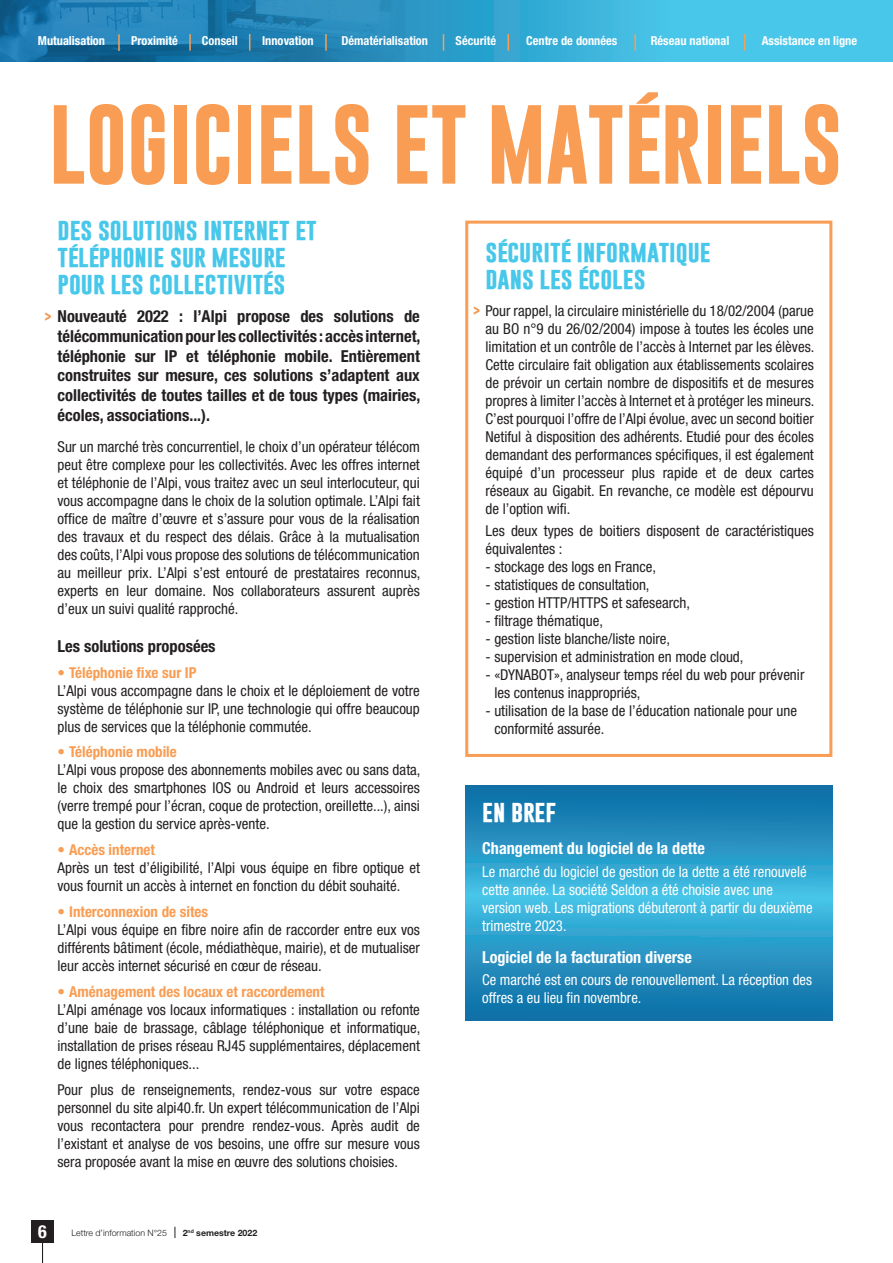
<style>
.page{position:relative;width:893px;height:1263px;background:#fff}
.page>*{position:absolute;margin:0;border:0;box-sizing:border-box;transform-origin:0 0}
.t1{font:700 80.25px "Gobold";color:#f89d53}
.t2{font:700 22.5px/27px "Gobold";color:#47c7ea}
.t3{font:700 22.5px "Gobold";color:#fff}
.t4{font:700 condensed 18px "Helvetica Neue LT Std";color:#fff}
.t5{font:700 condensed 16.5px/19.8px "Helvetica Neue LT Std";color:#231f20;text-align:justify}
.t6{font:700 condensed 16.5px "Helvetica Neue LT Std";color:#fff}
.t7{font:condensed 15px/18px "Helvetica Neue LT Std";color:#231f20}
.t8{font:condensed 15px/18px "Helvetica Neue LT Std";color:#fff}
.t9{font:700 13.5px "Gobold";color:#f09852}
.t10{font:700 condensed 12.3px "Helvetica Neue LT Std";color:#fff}
.t11{font:300 8.85px "Helvetica Neue LT Std";color:#231f20}
.t12{font:700 8.85px "Helvetica Neue LT Std";color:#231f20}
.s1{font-weight:300;font-stretch:normal;color:#f89d53}
.s2{font-weight:700;color:#f89d53}
</style>
<div class="page">
<svg style="left:405px;top:0;width:488px;height:62px;background:#3eb8de"></svg>
<img style="left:0;top:0;width:405px;height:62px">
<svg style="left:118px;top:34px;width:2px;height:17px"></svg>
<svg style="left:189px;top:34px;width:2px;height:17px"></svg>
<svg style="left:249px;top:34px;width:1px;height:17px"></svg>
<svg style="left:325px;top:34px;width:2px;height:17px"></svg>
<svg style="left:443px;top:34px;width:1px;height:17px"></svg>
<svg style="left:507px;top:34px;width:2px;height:17px"></svg>
<svg style="left:634px;top:34px;width:2px;height:17px"></svg>
<svg style="left:744px;top:34px;width:1px;height:17px"></svg>
<svg style="left:465px;top:785px;width:367px;height:235px;background:#2694c3"></svg>
<div style="left:465px;top:221px;width:367px;height:536px;border:3px solid #f89d53"></div>
<svg style="left:42px;top:1243px;width:1px;height:20px"></svg>
<div style="left:31px;top:1220px;width:23px;height:23px;background:#231f20"></div>
<p class="t10" style="left:38px;top:33px;width:69px">Mutualisation</p>
<p class="t10" style="left:131px;top:33px;width:48px">Proximité</p>
<p class="t10" style="left:202px;top:33px;width:37px">Conseil</p>
<p class="t10" style="left:262px;top:33px;width:53px">Innovation</p>
<p class="t10" style="left:341px;top:33px;width:88px">Dématérialisation</p>
<p class="t10" style="left:456px;top:33px;width:42px">Sécurité</p>
<p class="t10" style="left:526px;top:33px;width:93px">Centre de données</p>
<p class="t10" style="left:651px;top:33px;width:80px">Réseau national</p>
<p class="t10" style="left:762px;top:33px;width:97px">Assistance en ligne</p>
<h1 class="t1" style="left:49px;top:92px;width:795px">LOGICIELS ET MATÉRIELS</h1>
<h2 class="t2" style="left:58px;top:216px;width:261px">des solutions internet et téléphonie sur mesure pour les collectivités</h2>
<p class="t5" style="left:58px;top:306px;width:364px">Nouveauté 2022 : l’Alpi propose des solutions de télécommunication pour les collectivités : accès internet, téléphonie sur IP et téléphonie mobile. Entièrement construites sur mesure, ces solutions s’adaptent aux collectivités de toutes tailles et de tous types (mairies, écoles, associations...).</p>
<p class="t7" style="left:58px;top:437px;width:364px;text-align:justify">Sur un marché très concurrentiel, le choix d’un opérateur télécom peut être complexe pour les collectivités. Avec les offres internet et téléphonie de l’Alpi, vous traitez avec un seul interlocuteur, qui vous accompagne dans le choix de la solution optimale. L’Alpi fait office de maître d’œuvre et s’assure pour vous de la réalisation des travaux et du respect des délais. Grâce à la mutualisation des coûts, l’Alpi vous propose des solutions de télécommunication au meilleur prix. L’Alpi s’est entouré de prestataires reconnus, experts en leur domaine. Nos collaborateurs assurent auprès d’eux un suivi qualité rapproché.</p>
<p class="t5" style="left:58px;top:636px;width:160px">Les solutions proposées</p>
<p class="t7" style="left:58px;top:663px;width:364px"><span class="s1">•</span> <span class="s2">Téléphonie fixe sur IP<br></span>L’Alpi vous accompagne dans le choix et le déploiement de votre système de téléphonie sur IP, une technologie qui offre beaucoup plus de services que la téléphonie commutée.</p>
<p class="t7" style="left:58px;top:743px;width:364px"><span class="s1">•</span> <span class="s2">Téléphonie mobile<br></span>L’Alpi vous propose des abonnements mobiles avec ou sans data, le choix des smartphones IOS ou Android et leurs accessoires (verre trempé pour l’écran, coque de protection, oreillette...), ainsi que la gestion du service après-vente.</p>
<p class="t7" style="left:58px;top:841px;width:364px"><span class="s1">•</span> <span class="s2">Accès internet<br></span>Après un test d’éligibilité, l’Alpi vous équipe en fibre optique et vous fournit un accès à internet en fonction du débit souhaité.</p>
<p class="t7" style="left:58px;top:903px;width:364px"><span class="s1">•</span> <span class="s2">Interconnexion de sites<br></span>L’Alpi vous équipe en fibre noire afin de raccorder entre eux vos différents bâtiment (école, médiathèque, mairie), et de mutualiser leur accès internet sécurisé en cœur de réseau.</p>
<p class="t7" style="left:58px;top:982px;width:364px"><span class="s1">•</span> <span class="s2">Aménagement des locaux et raccordement<br></span>L’Alpi aménage vos locaux informatiques : installation ou refonte d’une baie de brassage, câblage téléphonique et informatique, installation de prises réseau RJ45 supplémentaires, déplacement de lignes téléphoniques...</p>
<p class="t7" style="left:58px;top:1081px;width:364px;text-align:justify">Pour plus de renseignements, rendez-vous sur votre espace personnel du site alpi40.fr. Un expert télécommunication de l’Alpi vous recontactera pour prendre rendez-vous. Après audit de l’existant et analyse de vos besoins, une offre sur mesure vous sera proposée avant la mise en œuvre des solutions choisies.</p>
<p class="t9" style="left:44px;top:308px;width:9px">&gt;</p>
<p class="t4" style="left:38px;top:1221px;width:10px">6</p>
<p class="t11" style="left:71px;top:1227px;width:97px">Lettre d’information N°25</p>
<p class="t12" style="left:183px;top:1227px;width:76px">2<sup>nd</sup> semestre 2022</p>
<h2 class="t2" style="left:485px;top:238px;width:227px">sécurité informatique dans les écoles</h2>
<p class="t7" style="left:485px;top:301px;width:330px;text-align:justify">Pour rappel, la circulaire ministérielle du 18/02/2004 (parue au BO n°9 du 26/02/2004) impose à toutes les écoles une limitation et un contrôle de l’accès à Internet par les élèves.<br>Cette circulaire fait obligation aux établissements scolaires de prévoir un certain nombre de dispositifs et de mesures propres à limiter l’accès à Internet et à protéger les mineurs.<br>C’est pourquoi l’offre de l’Alpi évolue, avec un second boitier Netiful à disposition des adhérents. Etudié pour des écoles demandant des performances spécifiques, il est également équipé d’un processeur plus rapide et de deux cartes réseaux au Gigabit. En revanche, ce modèle est dépourvu de l’option wifi.</p>
<p class="t7" style="left:485px;top:521px;width:330px">Les deux types de boitiers disposent de caractéristiques équivalentes :</p>
<p class="t7" style="left:485px;top:557px;width:172px">- stockage des logs en France,</p>
<p class="t7" style="left:485px;top:575px;width:166px">- statistiques de consultation,</p>
<p class="t7" style="left:485px;top:593px;width:206px">- gestion HTTP/HTTPS et safesearch,</p>
<p class="t7" style="left:485px;top:611px;width:119px">- filtrage thématique,</p>
<p class="t7" style="left:485px;top:629px;width:186px">- gestion liste blanche/liste noire,</p>
<p class="t7" style="left:485px;top:647px;width:259px">- supervision et administration en mode cloud,</p>
<p class="t7" style="left:494px;top:665px;width:312px;text-indent:-9px">- «DYNABOT», analyseur temps réel du web pour prévenir les contenus inappropriés,</p>
<p class="t7" style="left:494px;top:701px;width:304px;text-indent:-9px">- utilisation de la base de l’éducation nationale pour une conformité assurée.</p>
<p class="t9" style="left:473px;top:302px;width:9px">&gt;</p>
<h2 class="t3" style="left:482px;top:796px;width:75px">en bref</h2>
<p class="t6" style="left:482px;top:838px;width:224px">Changement du logiciel de la dette</p>
<p class="t8" style="left:482px;top:862px;width:332px">Le marché du logiciel de gestion de la dette a été renouvelé cette année. La société Seldon a été choisie avec une version web. Les migrations débuteront à partir du deuxième trimestre 2023.</p>
<p class="t6" style="left:482px;top:947px;width:211px">Logiciel de la facturation diverse</p>
<p class="t8" style="left:482px;top:971px;width:331px">Ce marché est en cours de renouvellement. La réception des offres a eu lieu fin novembre.</p>
</div>
